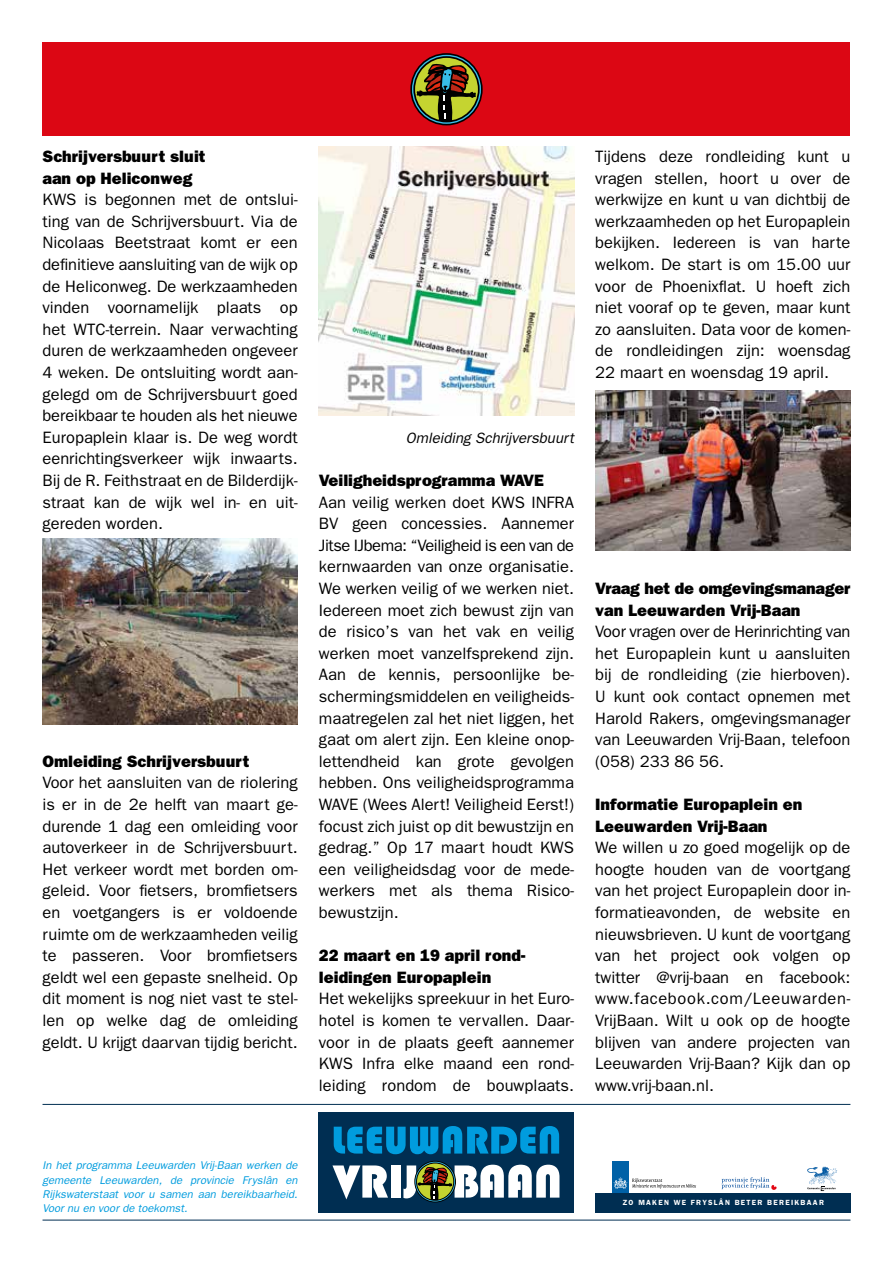
<style>
.page{position:relative;width:893px;height:1263px;background:#fff}
.page>*{position:absolute;margin:0;border:0;box-sizing:border-box;transform-origin:0 0}
.t1{font:16.5px/21.6px "Franklin Gothic";color:#000;text-align:justify}
.t2{font:800 16.5px/21.6px "Franklin Gothic";color:#000}
.t3{font:italic 15px "Franklin Gothic";color:#000}
.t4{font:italic 11.25px/14.2px "Franklin Gothic";color:#009cde;text-align:justify}
.t5{font:600 7.5px "Franklin Gothic";letter-spacing:.17em;color:#fff}
</style>
<div class="page">
<div style="left:43px;top:43px;width:807px;height:93px;background:#dc0714"></div>
<svg style="left:410px;top:53px;width:73px;height:72px"></svg>
<div style="left:319px;top:1112px;width:255px;height:100px;background:#002e52"></div>
<svg style="left:332px;top:1165px;width:56px;height:34px"></svg>
<div style="left:391px;top:1165px;width:10px;height:32px;background:#fff"></div>
<svg style="left:334px;top:1126px;width:225px;height:28px"></svg>
<svg style="left:403px;top:1161px;width:156px;height:41px"></svg>
<svg style="left:721px;top:1177px;width:56px;height:13px"></svg>
<svg style="left:807px;top:1166px;width:30px;height:25px"></svg>
<div style="left:595px;top:1193px;width:255px;height:19px;background:#002e52"></div>
<div style="left:612px;top:1161px;width:16px;height:32px;background:#0061a7"></div>
<svg style="left:614px;top:1177px;width:82px;height:12px"></svg>
<hr style="left:43px;top:1220px;width:807px;height:1px;background:#002e52">
<hr style="left:43px;top:1104px;width:807px;height:1px;background:#002e52">
<img style="left:319px;top:147px;width:255px;height:268px">
<img style="left:43px;top:539px;width:255px;height:185px">
<img style="left:595px;top:391px;width:255px;height:160px">
<p class="t2" style="left:43px;top:145px;width:165px">Schrijversbuurt sluit aan op Heliconweg</p>
<p class="t1" style="left:43px;top:188px;width:257px">KWS is begonnen met de ontslui&shy;ting van de Schrijversbuurt. Via de Nicolaas Beetstraat komt er een definitieve aansluiting van de wijk op de Heliconweg. De werkzaamheden vinden voornamelijk plaats op het WTC-terrein. Naar verwachting duren de werkzaamheden ongeveer 4 weken. De ontsluiting wordt aan&shy;gelegd om de Schrijversbuurt goed bereikbaar te houden als het nieuwe Europaplein klaar is. De weg wordt eenrichtingsverkeer wijk inwaarts.<br>Bij de R. Feithstraat en de Bilderdijk&shy;straat kan de wijk wel in- en uit&shy;gereden worden.</p>
<p class="t2" style="left:43px;top:750px;width:208px">Omleiding Schrijversbuurt</p>
<p class="t1" style="left:43px;top:772px;width:257px">Voor het aansluiten van de riolering is er in de 2e helft van maart ge&shy;durende 1 dag een omleiding voor autoverkeer in de Schrijversbuurt.<br>Het verkeer wordt met borden om&shy;geleid. Voor fietsers, bromfietsers en voetgangers is er voldoende ruimte om de werkzaamheden veilig te passeren. Voor bromfietsers geldt wel een gepaste snelheid. Op dit moment is nog niet vast te stel&shy;len op welke dag de omleiding geldt. U krijgt daarvan tijdig bericht.</p>
<p class="t1" style="left:595px;top:145px;width:257px">Tijdens deze rondleiding kunt u vragen stellen, hoort u over de werkwijze en kunt u van dichtbij de werkzaamheden op het Europaplein bekijken. Iedereen is van harte welkom. De start is om 15.00 uur voor de Phoenixflat. U hoeft zich niet vooraf op te geven, maar kunt zo aansluiten. Data voor de komen&shy;de rondleidingen zijn: woensdag 22 maart en woensdag 19 april.</p>
<p class="t3" style="left:406px;top:429px;width:170px">Omleiding Schrijversbuurt</p>
<p class="t2" style="left:319px;top:469px;width:227px">Veiligheidsprogramma WAVE</p>
<p class="t1" style="left:319px;top:491px;width:257px">Aan veilig werken doet KWS INFRA BV geen concessies. Aannemer Jitse IJbema: “Veiligheid is een van de kernwaarden van onze organisatie.<br>We werken veilig of we werken niet.<br>Iedereen moet zich bewust zijn van de risico’s van het vak en veilig werken moet vanzelfsprekend zijn.<br>Aan de kennis, persoonlijke be&shy;schermingsmiddelen en veiligheids&shy;maatregelen zal het niet liggen, het gaat om alert zijn. Een kleine onop&shy;lettendheid kan grote gevolgen hebben. Ons veiligheidsprogramma WAVE (Wees Alert! Veiligheid Eerst!) focust zich juist op dit bewustzijn en gedrag.” Op 17 maart houdt KWS een veiligheidsdag voor de mede&shy;werkers met als thema Risico&shy;bewustzijn.</p>
<p class="t2" style="left:319px;top:944px;width:208px">22 maart en 19 april rond&shy;leidingen Europaplein</p>
<p class="t1" style="left:319px;top:988px;width:257px">Het wekelijks spreekuur in het Euro&shy;hotel is komen te vervallen. Daar&shy;voor in de plaats geeft aannemer KWS Infra elke maand een rond&shy;leiding rondom de bouwplaats.</p>
<p class="t2" style="left:595px;top:577px;width:257px">Vraag het de omgevingsmanager van Leeuwarden Vrij-Baan</p>
<p class="t1" style="left:595px;top:620px;width:257px">Voor vragen over de Herinrichting van het Europaplein kunt u aansluiten bij de rondleiding (zie hierboven).<br>U kunt ook contact opnemen met Harold Rakers, omgevingsmanager van Leeuwarden Vrij-Baan, telefoon (058) 233 86 56.</p>
<p class="t2" style="left:595px;top:793px;width:209px">Informatie Europaplein en<br>Leeuwarden Vrij-Baan</p>
<p class="t1" style="left:595px;top:836px;width:257px">We willen u zo goed mogelijk op de hoogte houden van de voortgang van het project Europaplein door in&shy;formatieavonden, de website en nieuwsbrieven. U kunt de voortgang van het project ook volgen op twitter @vrij-baan en facebook: www.facebook.com/Leeuwarden-VrijBaan. Wilt u ook op de hoogte blijven van andere projecten van Leeuwarden Vrij-Baan? Kijk dan op www.vrij-baan.nl.</p>
<p class="t4" style="left:43px;top:1158px;width:257px">In het programma Leeuwarden Vrij-Baan werken de gemeente Leeuwarden, de provincie Fryslân en Rijkswaterstaat voor u samen aan bereikbaarheid.<br>Voor nu en voor de toekomst.</p>
<p class="t5" style="left:622px;top:1198px;width:203px">ZO MAKEN WE FRYSLÂN BETER BEREIKBAAR</p>
</div>
